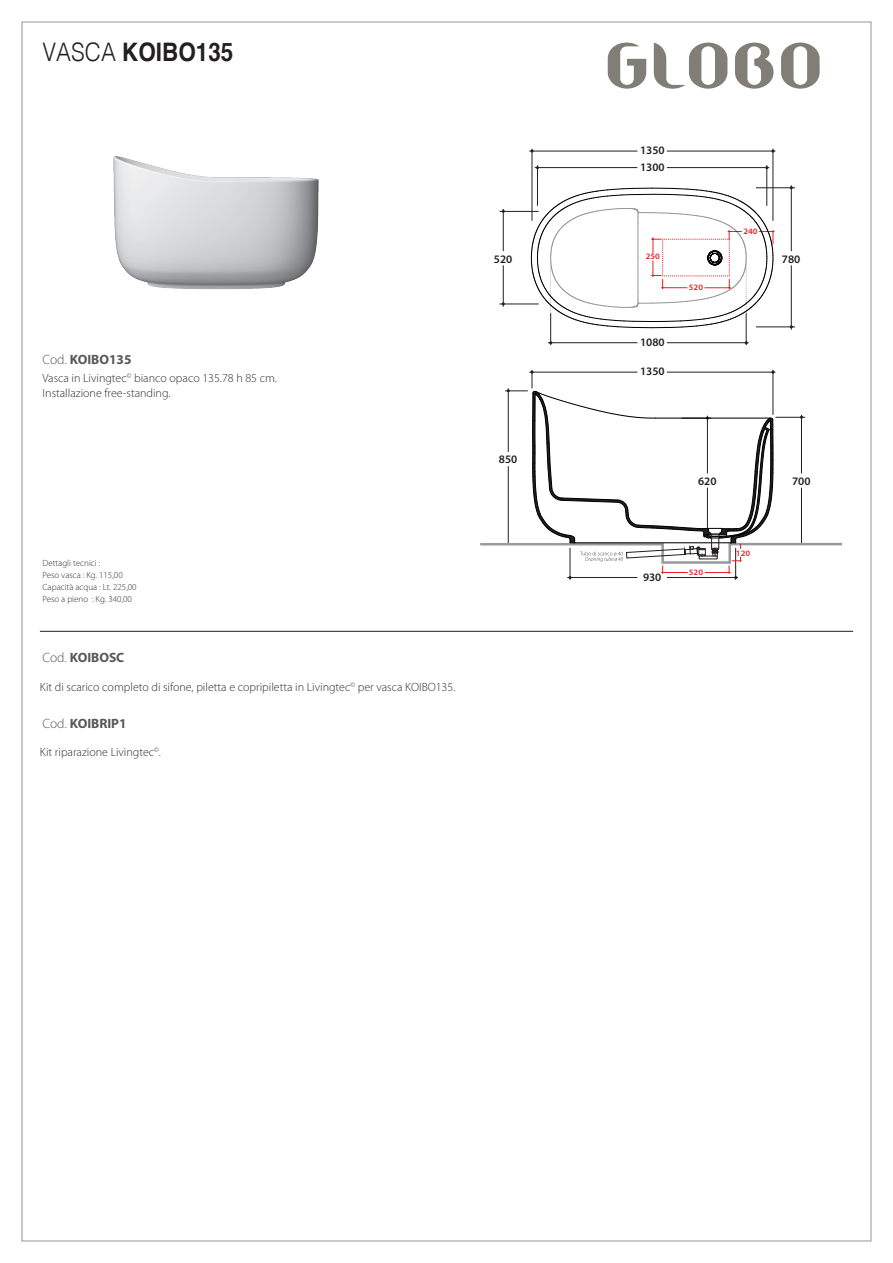
<style>
.page{position:relative;width:893px;height:1263px;background:#fff}
.page>*{position:absolute;margin:0;border:0;box-sizing:border-box;transform-origin:0 0}
.t1{font:700 25.5px "Helvetica";color:#231f20;scale:.88 1}
.t2{font:700 13.5px "Myriad Pro";color:#57585a}
.t3{font:300 12px "Myriad Pro";color:#312f30}
.t4{font:600 11.55px "Myriad Pro";color:#231f20}
.t5{font:300 9px "Myriad Pro";color:#312f30}
.t6{font:600 8.25px "Myriad Pro";color:#eb1e25;scale:1.07 1}
.t7{font:600 8.25px "Myriad Pro";color:#eb1f25;scale:1.07 1}
.s1{font-weight:300}
</style>
<div class="page">
<img style="left:113px;top:156px;width:206px;height:133px">
<hr style="left:667px;top:151px;width:108px;height:1px;background:#231f20">
<hr style="left:532px;top:149px;width:1px;height:72px;background:#231f20">
<hr style="left:529px;top:151px;width:108px;height:1px;background:#231f20">
<hr style="left:773px;top:149px;width:1px;height:72px;background:#231f20">
<hr style="left:667px;top:167px;width:102px;height:1px;background:#231f20">
<hr style="left:537px;top:165px;width:1px;height:41px;background:#231f20">
<hr style="left:535px;top:167px;width:102px;height:1px;background:#231f20">
<hr style="left:766px;top:165px;width:1px;height:41px;background:#231f20">
<hr style="left:667px;top:342px;width:82px;height:1px;background:#231f20">
<hr style="left:550px;top:313px;width:1px;height:32px;background:#231f20">
<hr style="left:548px;top:342px;width:89px;height:1px;background:#231f20">
<hr style="left:746px;top:313px;width:1px;height:32px;background:#231f20">
<hr style="left:570px;top:548px;width:1px;height:32px;background:#231f20">
<hr style="left:735px;top:548px;width:1px;height:32px;background:#231f20">
<hr style="left:791px;top:185px;width:1px;height:66px;background:#231f20">
<hr style="left:756px;top:327px;width:39px;height:1px;background:#231f20">
<hr style="left:791px;top:265px;width:1px;height:65px;background:#231f20">
<hr style="left:756px;top:188px;width:39px;height:1px;background:#231f20">
<hr style="left:503px;top:209px;width:1px;height:42px;background:#231f20">
<hr style="left:499px;top:304px;width:40px;height:1px;background:#231f20">
<hr style="left:503px;top:265px;width:1px;height:42px;background:#231f20">
<hr style="left:499px;top:211px;width:40px;height:1px;background:#231f20">
<svg style="left:480px;top:370px;width:361px;height:209px"></svg>
<svg style="left:531px;top:187px;width:243px;height:141px"></svg>
<svg style="left:781px;top:43px;width:39px;height:46px"></svg>
<svg style="left:735px;top:43px;width:38px;height:46px"></svg>
<svg style="left:608px;top:43px;width:38px;height:46px"></svg>
<svg style="left:654px;top:43px;width:73px;height:46px"></svg>
<hr style="left:40px;top:631px;width:813px;height:1px;background:#231f20">
<p class="t1" style="left:43px;top:31px;width:218px"><span class="s1">VASCA</span> KOIBO135</p>
<p class="t2" style="left:43px;top:350px;width:90px"><span class="s1">Cod.</span> KOIBO135</p>
<p class="t3" style="left:43px;top:372px;width:236px">Vasca in Livingtec<sup>©</sup> bianco opaco 135.78 h 85 cm.</p>
<p class="t3" style="left:43px;top:387px;width:129px">Installazione free-standing.</p>
<p class="t5" style="left:43px;top:558px;width:59px">Dettagli tecnici :</p>
<p class="t5" style="left:43px;top:570px;width:82px">Peso vasca : Kg. 115,00</p>
<p class="t5" style="left:43px;top:582px;width:96px">Capacità acqua : Lt. 225,00</p>
<p class="t5" style="left:43px;top:594px;width:91px">Peso a pieno : Kg. 340,00</p>
<p class="t2" style="left:43px;top:649px;width:83px"><span class="s1">Cod.</span> KOIBOSC</p>
<p class="t3" style="left:40px;top:680px;width:417px">Kit di scarico completo di sifone, piletta e copripiletta in Livingtec<sup>©</sup> per vasca KOIBO135.</p>
<p class="t2" style="left:43px;top:714px;width:86px"><span class="s1">Cod.</span> KOIBRIP1</p>
<p class="t3" style="left:40px;top:746px;width:123px">Kit riparazione Livingtec<sup>©</sup>.</p>
<p class="t4" style="left:494px;top:251px;width:20px">520</p>
<p class="t4" style="left:499px;top:452px;width:20px">850</p>
<p class="t4" style="left:640px;top:143px;width:26px">1350</p>
<p class="t4" style="left:640px;top:160px;width:26px">1300</p>
<p class="t7" style="left:646px;top:251px;width:15px">250</p>
<p class="t4" style="left:640px;top:335px;width:26px">1080</p>
<p class="t4" style="left:640px;top:364px;width:26px">1350</p>
<p class="t6" style="left:689px;top:282px;width:15px">520</p>
<p class="t6" style="left:743px;top:226px;width:15px">240</p>
<p class="t4" style="left:782px;top:251px;width:20px">780</p>
<p class="t4" style="left:643px;top:569px;width:20px">930</p>
<p class="t4" style="left:698px;top:474px;width:20px">620</p>
<p class="t4" style="left:792px;top:474px;width:20px">700</p>
<p class="t6" style="left:689px;top:567px;width:15px">520</p>
<p class="t7" style="left:736px;top:548px;width:15px">120</p>
</div>
